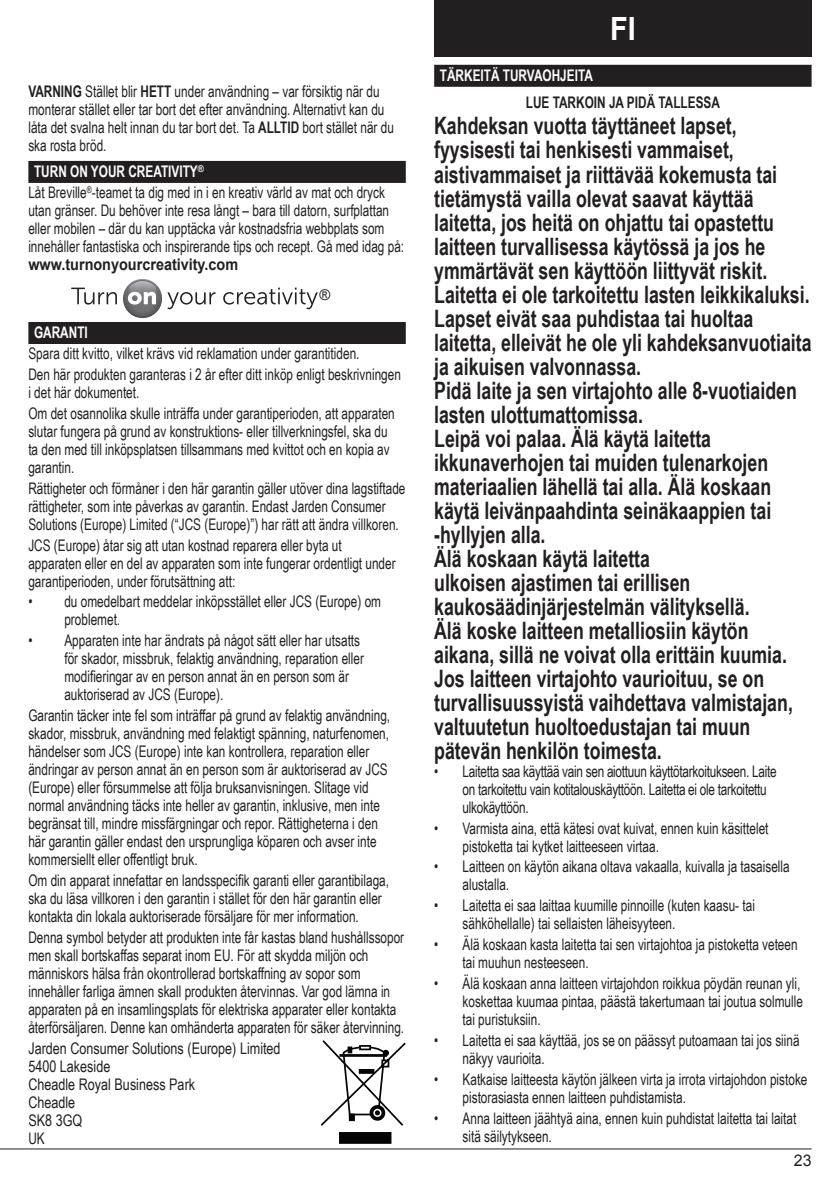
<style>
.page{position:relative;width:840px;height:1191px;background:#fff}
.page>*{position:absolute;margin:0;border:0;box-sizing:border-box;transform-origin:0 0}
.t1{font:700 32px "Arial";color:#fff;scale:.9 1}
.t2{font:700 24px/24px "Arial Narrow";color:#231f20;scale:.9 1}
.t3{font:16px/18px "Arial Narrow";color:#231f20;scale:.9 1}
.t4{font:16px/18px "Arial Narrow";letter-spacing:-.02em;color:#231f20;scale:.9 1}
.t5{font:16px/18px "Arial Narrow";color:#231f20;scale:.96 1}
.t6{font:700 16px "Arial";color:#231f20;scale:.9 1}
.t7{font:700 16px "Arial Narrow";color:#fff;scale:.9 1}
.t8{font:700 16px "Arial Narrow";color:#231f20;scale:.9 1}
.t9{font:16px "Arial";color:#231f20}
.t10{font:14.8px "Arial";color:#231f20}
.s1{font-weight:700}
.s2{font-weight:700;color:#fff}
</style>
<div class="page">
<hr style="left:0;top:1148px;width:811px;height:1px;background:#231f20">
<div style="left:434px;top:65px;width:377px;height:22px;background:#231f20"></div>
<div style="left:434px;top:0;width:377px;height:57px;background:#231f20"></div>
<div style="left:28px;top:161px;width:377px;height:22px;background:#231f20"></div>
<div style="left:28px;top:322px;width:377px;height:22px;background:#231f20"></div>
<svg style="left:167px;top:292px;width:48px;height:17px"></svg>
<svg style="left:223px;top:288px;width:94px;height:21px"></svg>
<svg style="left:71px;top:288px;width:46px;height:16px"></svg>
<img style="left:123px;top:279px;width:39px;height:39px">
<svg style="left:128px;top:292px;width:28px;height:12px"></svg>
<svg style="left:320px;top:1040px;width:85px;height:86px"></svg>
<div style="left:382px;top:1049px;width:7px;height:7px;background:#040503;border-radius:50%"></div>
<div style="left:339px;top:1132px;width:52px;height:11px;background:#040503"></div>
<p class="t3" style="left:28px;top:81px;width:407px"><span class="s1">VARNING</span> Stället blir <span class="s1">HETT</span> under användning – var försiktig när du monterar stället eller tar bort det efter användning. Alternativt kan du låta det svalna helt innan du tar bort det. Ta <span class="s1">ALLTID</span> bort stället när du ska rosta bröd.</p>
<p class="t3" style="left:28px;top:161px;width:397px;line-height:20.8px;text-indent:6px"><span class="s2">TURN ON YOUR CREATIVITY</span><sup>®<br></sup>Låt Breville<sup>®</sup>-teamet ta dig med in i en kreativ värld av mat och dryck</p>
<p class="t3" style="left:28px;top:201px;width:419px">utan gränser. Du behöver inte resa långt – bara till datorn, surfplattan eller mobilen – där du kan upptäcka vår kostnadsfria webbplats som innehåller fantastiska och inspirerande tips och recept. Gå med idag på:</p>
<p class="t6" style="left:28px;top:254px;width:234px">www.turnonyourcreativity.com</p>
<p class="t10" style="left:319px;top:285px;width:12px">®</p>
<p class="t7" style="left:34px;top:320px;width:61px">GARANTI</p>
<p class="t3" style="left:28px;top:342px;width:415px;line-height:20.8px">Spara ditt kvitto, vilket krävs vid reklamation under garantitiden.<br>Den här produkten garanteras i 2 år efter ditt inköp enligt beskrivningen</p>
<p class="t3" style="left:28px;top:381px;width:408px;line-height:20.8px">i det här dokumentet.<br>Om det osannolika skulle inträffa under garantiperioden, att apparaten</p>
<p class="t3" style="left:28px;top:421px;width:403px">slutar fungera på grund av konstruktions- eller tillverkningsfel, ska du ta den med till inköpsplatsen tillsammans med kvittot och en kopia av garantin.</p>
<p class="t3" style="left:28px;top:478px;width:420px">Rättigheter och förmåner i den här garantin gäller utöver dina lagstiftade rättigheter, som inte påverkas av garantin. Endast Jarden Consumer<br>Solutions (Europe) Limited (“JCS (Europe)”) har rätt att ändra villkoren.</p>
<p class="t3" style="left:28px;top:535px;width:409px">JCS (Europe) åtar sig att utan kostnad reparera eller byta ut apparaten eller en del av apparaten som inte fungerar ordentligt under garantiperioden, under förutsättning att:</p>
<p class="t3" style="left:64px;top:592px;width:353px;text-indent:-36px">• du omedelbart meddelar inköpsstället eller JCS (Europe) om problemet.</p>
<p class="t3" style="left:64px;top:631px;width:334px;text-indent:-36px">• Apparaten inte har ändrats på något sätt eller har utsatts för skador, missbruk, felaktig användning, reparation eller modifieringar av en person annat än en person som är auktoriserad av JCS (Europe).</p>
<p class="t3" style="left:28px;top:706px;width:403px">Garantin täcker inte fel som inträffar på grund av felaktig användning, skador, missbruk, användning med felaktigt spänning, naturfenomen, händelser som JCS (Europe) inte kan kontrollera, reparation eller ändringar av person annat än en person som är auktoriserad av JCS (Europe) eller försummelse att följa bruksanvisningen. Slitage vid normal användning täcks inte heller av garantin, inklusive, men inte begränsat till, mindre missfärgningar och repor. Rättigheterna i den här garantin gäller endast den ursprungliga köparen och avser inte kommersiellt eller offentligt bruk.</p>
<p class="t3" style="left:28px;top:870px;width:402px">Om din apparat innefattar en landsspecifik garanti eller garantibilaga, ska du läsa villkoren i den garantin i stället för den här garantin eller kontakta din lokala auktoriserade försäljare för mer information.</p>
<p class="t3" style="left:28px;top:927px;width:419px">Denna symbol betyder att produkten inte får kastas bland hushållssopor men skall bortskaffas separat inom EU. För att skydda miljön och människors hälsa från okontrollerad bortskaffning av sopor som innehåller farliga ämnen skall produkten återvinnas. Var god lämna in apparaten på en insamlingsplats för elektriska apparater eller kontakta återförsäljaren. Denne kan omhänderta apparaten för säker återvinning.</p>
<p class="t5" style="left:28px;top:1038px;width:264px">Jarden Consumer Solutions (Europe) Limited<br>5400 Lakeside<br>Cheadle Royal Business Park<br>Cheadle<br>SK8 3GQ<br>UK</p>
<h1 class="t1" style="left:609px;top:7px;width:30px">FI</h1>
<p class="t7" style="left:439px;top:63px;width:171px">TÄRKEITÄ TURVAOHJEITA</p>
<p class="t8" style="left:525px;top:90px;width:217px">LUE TARKOIN JA PIDÄ TALLESSA</p>
<p class="t2" style="left:434px;top:113px;width:420px">Kahdeksan vuotta täyttäneet lapset, fyysisesti tai henkisesti vammaiset, aistivammaiset ja riittävää kokemusta tai tietämystä vailla olevat saavat käyttää laitetta, jos heitä on ohjattu tai opastettu laitteen turvallisessa käytössä ja jos he ymmärtävät sen käyttöön liittyvät riskit.<br>Laitetta ei ole tarkoitettu lasten leikkikaluksi.<br>Lapset eivät saa puhdistaa tai huoltaa laitetta, elleivät he ole yli kahdeksanvuotiaita ja aikuisen valvonnassa.<br>Pidä laite ja sen virtajohto alle 8-vuotiaiden lasten ulottumattomissa.<br>Leipä voi palaa. Älä käytä laitetta ikkunaverhojen tai muiden tulenarkojen materiaalien lähellä tai alla. Älä koskaan käytä leivänpaahdinta seinäkaappien tai -hyllyjen alla.<br>Älä koskaan käytä laitetta<br>ulkoisen ajastimen tai erillisen kaukosäädinjärjestelmän välityksellä.<br>Älä koske laitteen metalliosiin käytön aikana, sillä ne voivat olla erittäin kuumia.<br>Jos laitteen virtajohto vaurioituu, se on turvallisuussyistä vaihdettava valmistajan, valtuutetun huoltoedustajan tai muun pätevän henkilön toimesta.</p>
<p class="t4" style="left:462px;top:761px;width:350px;text-indent:-28px">• Laitetta saa käyttää vain sen aiottuun käyttötarkoitukseen. Laite on tarkoitettu vain kotitalouskäyttöön. Laitetta ei ole tarkoitettu ulkokäyttöön.</p>
<p class="t3" style="left:462px;top:818px;width:341px;text-indent:-28px">• Varmista aina, että kätesi ovat kuivat, ennen kuin käsittelet pistoketta tai kytket laitteeseen virtaa.</p>
<p class="t3" style="left:462px;top:857px;width:365px;text-indent:-28px">• Laitteen on käytön aikana oltava vakaalla, kuivalla ja tasaisella alustalla.</p>
<p class="t3" style="left:462px;top:896px;width:326px;text-indent:-28px">• Laitetta ei saa laittaa kuumille pinnoille (kuten kaasu- tai sähköhellalle) tai sellaisten läheisyyteen.</p>
<p class="t3" style="left:462px;top:935px;width:373px;text-indent:-28px">• Älä koskaan kasta laitetta tai sen virtajohtoa ja pistoketta veteen tai muuhun nesteeseen.</p>
<p class="t3" style="left:462px;top:973px;width:379px;text-indent:-28px">• Älä koskaan anna laitteen virtajohdon roikkua pöydän reunan yli, koskettaa kuumaa pintaa, päästä takertumaan tai joutua solmulle tai puristuksiin.</p>
<p class="t3" style="left:462px;top:1030px;width:376px;text-indent:-28px">• Laitetta ei saa käyttää, jos se on päässyt putoamaan tai jos siinä näkyy vaurioita.</p>
<p class="t3" style="left:462px;top:1069px;width:384px;text-indent:-28px">• Katkaise laitteesta käytön jälkeen virta ja irrota virtajohdon pistoke pistorasiasta ennen laitteen puhdistamista.</p>
<p class="t3" style="left:462px;top:1108px;width:372px;text-indent:-28px">• Anna laitteen jäähtyä aina, ennen kuin puhdistat laitetta tai laitat sitä säilytykseen.</p>
<p class="t9" style="left:793px;top:1150px;width:19px">23</p>
</div>
